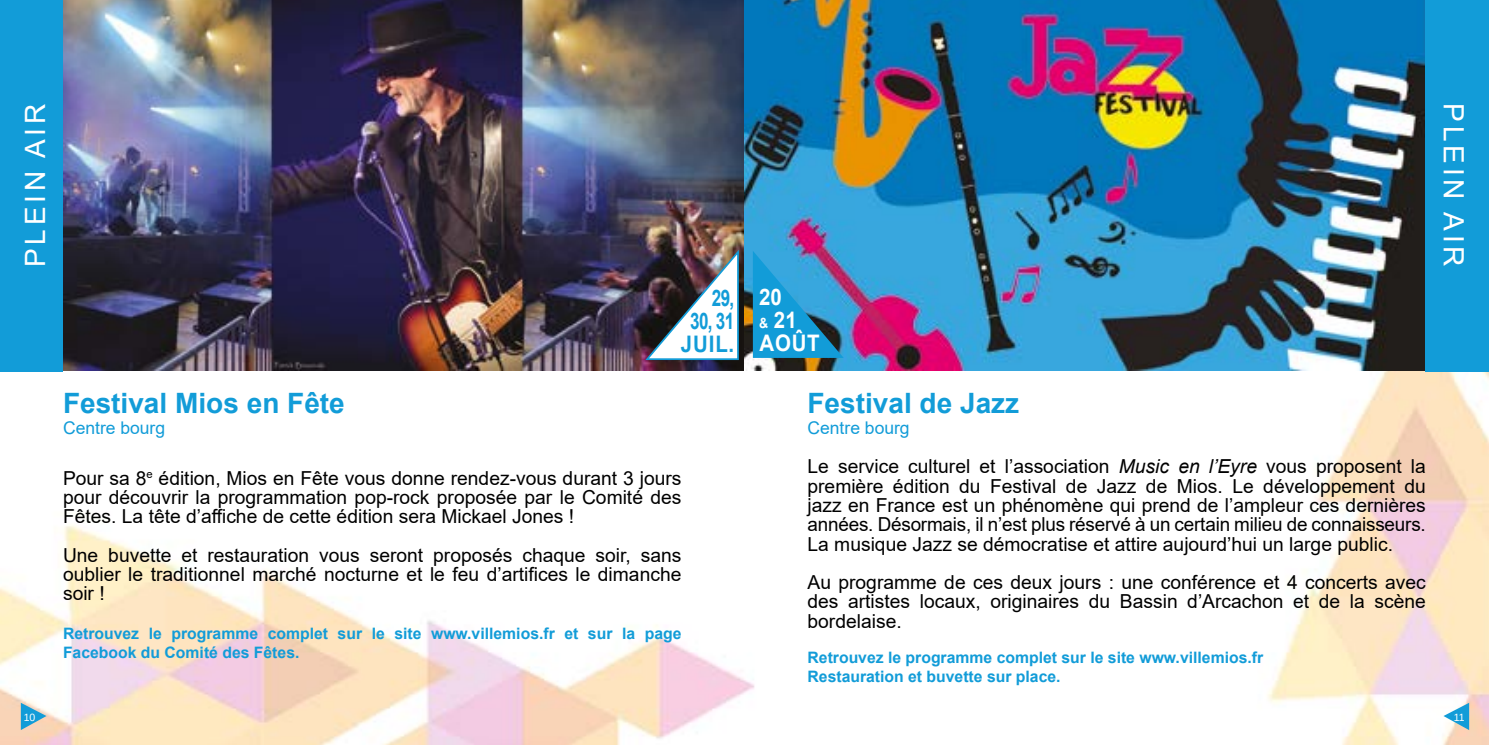
<style>
.page{position:relative;width:1489px;height:745px;background:#fff}
.page>*{position:absolute;margin:0;border:0;box-sizing:border-box;transform-origin:0 0}
.t1{font:700 28px "Arial";color:#129cd8}
.t2{font:28px "Arial";letter-spacing:.135em;color:#fff}
.t3{font:700 22.75px/22.8px "Arial";color:#129cd8;text-align:right;scale:.75 1}
.t4{font:700 22.75px/22.8px "Arial";letter-spacing:.035em;color:#fff;scale:.9 1}
.t5{font:19.25px/19.2px "Arial";color:#000;text-align:justify}
.t6{font:17.5px "Arial";color:#129cd8}
.t7{font:700 15.75px/19.2px "Arial";color:#129cd8}
.t8{font:10.5px "Arimo";color:#fff}
.s1{font-size:14px}
.s2{font-style:italic}
</style>
<div class="page">
<img style="left:0;top:370px;width:1488px;height:374px">
<svg style="left:21px;top:702px;width:25px;height:27px"></svg>
<svg style="left:1443px;top:702px;width:25px;height:27px"></svg>
<img style="left:62px;top:0;width:1363px;height:370px">
<div style="left:0;top:0;width:62px;height:371px;background:#129cd8"></div>
<img style="left:643px;top:249px;width:97px;height:111px">
<div style="left:1425px;top:0;width:63px;height:371px;background:#129cd8"></div>
<svg style="left:752px;top:251px;width:91px;height:107px;background:#2b93ca"></svg>
<h1 class="t2" style="left:16px;top:267px;width:165px;rotate:-90deg">PLEIN AIR</h1>
<h1 class="t1" style="left:63px;top:383px;width:283px">Festival Mios en Fête</h1>
<p class="t6" style="left:63px;top:415px;width:104px">Centre bourg</p>
<p class="t3" style="left:680px;top:287px;width:73px">29,<br>30, 31<br>JUIL.</p>
<p class="t5" style="left:63px;top:468px;width:620px">Pour sa 8<sup>e</sup> édition, Mios en Fête vous donne rendez-vous durant 3 jours pour découvrir la programmation pop-rock proposée par le Comité des Fêtes. La tête d’affiche de cette édition sera Mickael Jones !</p>
<p class="t5" style="left:63px;top:545px;width:620px">Une buvette et restauration vous seront proposés chaque soir, sans oublier le traditionnel marché nocturne et le feu d’artifices le dimanche soir !</p>
<p class="t7" style="left:63px;top:623px;width:620px">Retrouvez le programme complet sur le site www.villemios.fr et sur la page<br>Facebook du Comité des Fêtes.</p>
<p class="t4" style="left:759px;top:286px;width:69px">20<br><span class="s1">&amp;</span> 21<br>AOÛT</p>
<h1 class="t1" style="left:807px;top:383px;width:213px">Festival de Jazz</h1>
<p class="t6" style="left:807px;top:415px;width:104px">Centre bourg</p>
<p class="t5" style="left:807px;top:456px;width:620px">Le service culturel et l’association <span class="s2">Music en l’Eyre</span> vous proposent la première édition du Festival de Jazz de Mios. Le développement du jazz en France est un phénomène qui prend de l’ampleur ces dernières années. Désormais, il n’est plus réservé à un certain milieu de connaisseurs.<br>La musique Jazz se démocratise et attire aujourd’hui un large public.</p>
<p class="t5" style="left:807px;top:572px;width:620px">Au programme de ces deux jours : une conférence et 4 concerts avec des artistes locaux, originaires du Bassin d’Arcachon et de la scène bordelaise.</p>
<p class="t7" style="left:807px;top:647px;width:457px">Retrouvez le programme complet sur le site www.villemios.fr<br>Restauration et buvette sur place.</p>
<h1 class="t2" style="left:1472px;top:103px;width:165px;rotate:90deg">PLEIN AIR</h1>
<p class="t8" style="left:24px;top:709px;width:13px">10</p>
<p class="t8" style="left:1453px;top:709px;width:12px">11</p>
</div>
